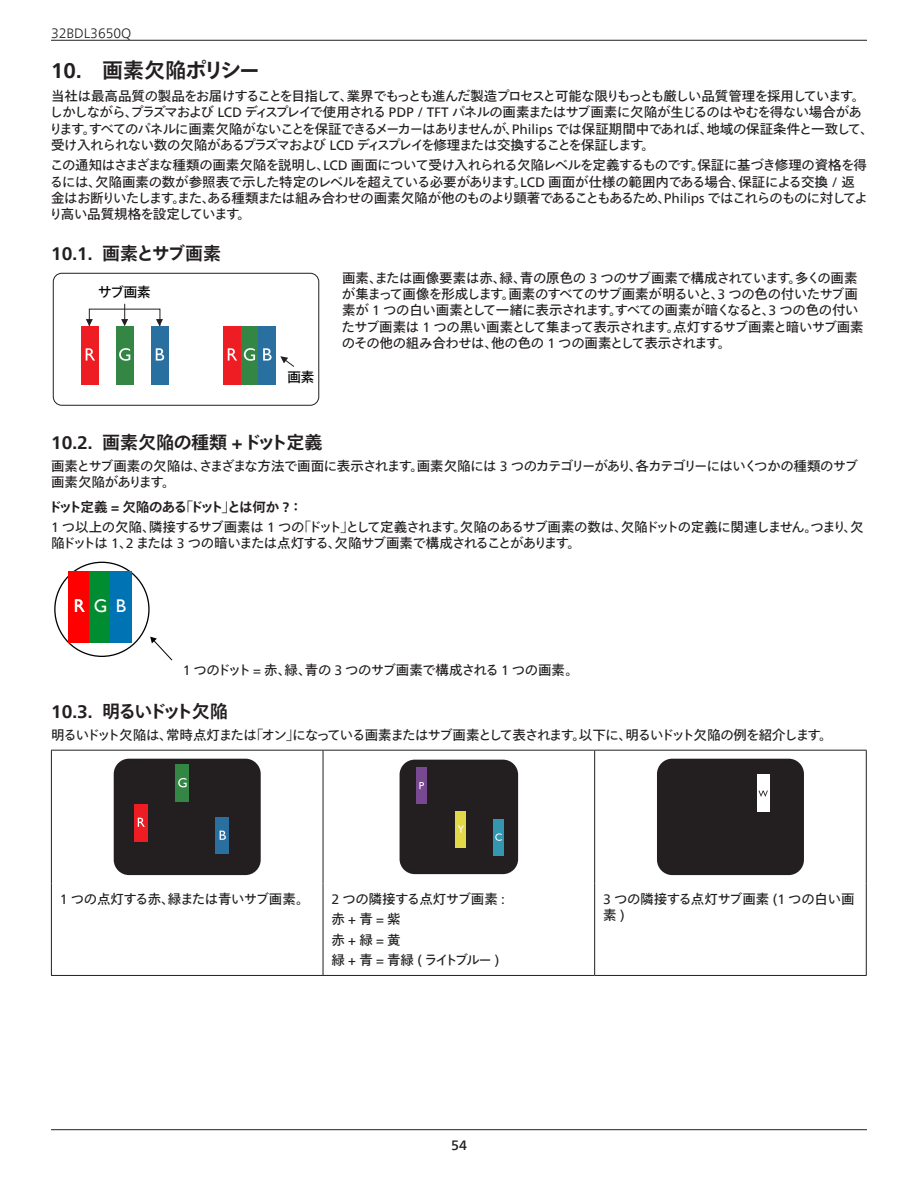
<style>
.page{position:relative;width:918px;height:1188px;background:#fff}
.page>*{position:absolute;margin:0;border:0;box-sizing:border-box;transform-origin:0 0}
.t1{font:700 21px "Tazugane Gothic Std N";letter-spacing:-.02em;color:#231f20}
.t2{font:18.45px "Gill Sans";color:#fff}
.t3{font:700 18px "Tazugane Gothic Std N";letter-spacing:-.01em;color:#231f20}
.t4{font:700 18px "Tazugane Gothic Std N";letter-spacing:-.11em;color:#231f20}
.t5{font:700 18px "Tazugane Gothic Std N";letter-spacing:-.045em;color:#231f20}
.Body{font:13.5px/16.2px "Tazugane Gothic Std N";letter-spacing:-.06em;color:#231f20}
.Body-2{font:13.5px/16.2px "Tazugane Gothic Std N";letter-spacing:-.035em;color:#231f20}
.Body-3{font:13.5px/16.2px "Tazugane Gothic Std N";letter-spacing:-.03em;color:#231f20}
.OSD_Item_Bold{font:700 13.5px "Tazugane Gothic Std N";letter-spacing:-.095em;color:#231f20}
.Body-4{font:13.5px "Tazugane Gothic Std N";letter-spacing:-.04em;color:#231f20}
.Body-5{font:13.5px "Tazugane Gothic Std N";letter-spacing:-.16em;color:#231f20}
.t6{font:300 13.5px "Neue Frutiger World";color:#231f20}
.t7{font:500 13.5px "Koz Go Pro";letter-spacing:-.005em;color:#030303}
.t8{font:500 13.5px "Neue Frutiger World";color:#231f20}
.s1{font-family:"Neue Frutiger World"}
</style>
<div class="page">
<hr style="left:51px;top:40px;width:816px;height:1px;background:#231f20">
<hr style="left:51px;top:1129px;width:816px;height:1px;background:#231f20">
<div style="left:53px;top:273px;width:266px;height:132px;border:1px solid #231f20;border-radius:9px"></div>
<div style="left:81px;top:326px;width:18px;height:58px;background:#ee1d23"></div>
<div style="left:116px;top:326px;width:18px;height:58px;background:#348645"></div>
<div style="left:151px;top:326px;width:18px;height:58px;background:#296fa0"></div>
<svg style="left:86px;top:348px;width:9px;height:13px"></svg>
<svg style="left:119px;top:348px;width:11px;height:13px"></svg>
<svg style="left:156px;top:348px;width:8px;height:13px"></svg>
<div style="left:223px;top:326px;width:18px;height:58px;background:#ee1d23"></div>
<div style="left:241px;top:326px;width:17px;height:58px;background:#348645"></div>
<div style="left:258px;top:326px;width:18px;height:58px;background:#296fa0"></div>
<svg style="left:228px;top:348px;width:9px;height:13px"></svg>
<svg style="left:244px;top:348px;width:11px;height:13px"></svg>
<svg style="left:263px;top:348px;width:9px;height:13px"></svg>
<svg style="left:280px;top:356px;width:14px;height:11px"></svg>
<svg style="left:121px;top:304px;width:7px;height:20px"></svg>
<svg style="left:86px;top:319px;width:7px;height:7px"></svg>
<svg style="left:156px;top:319px;width:7px;height:7px"></svg>
<svg style="left:150px;top:637px;width:23px;height:24px"></svg>
<div style="left:69px;top:571px;width:21px;height:72px;background:#f00"></div>
<div style="left:90px;top:571px;width:21px;height:72px;background:#008c31"></div>
<div style="left:110px;top:571px;width:22px;height:72px;background:#0073b5"></div>
<hr style="left:51px;top:751px;width:1px;height:133px;background:#231f20">
<hr style="left:51px;top:750px;width:272px;height:1px;background:#231f20">
<hr style="left:323px;top:751px;width:1px;height:133px;background:#231f20">
<hr style="left:323px;top:750px;width:272px;height:1px;background:#231f20">
<hr style="left:594px;top:751px;width:1px;height:133px;background:#231f20">
<hr style="left:866px;top:751px;width:1px;height:133px;background:#231f20">
<hr style="left:595px;top:750px;width:272px;height:1px;background:#231f20">
<hr style="left:51px;top:884px;width:1px;height:91px;background:#231f20">
<hr style="left:51px;top:975px;width:272px;height:1px;background:#231f20">
<hr style="left:323px;top:884px;width:1px;height:91px;background:#231f20">
<hr style="left:323px;top:975px;width:272px;height:1px;background:#231f20">
<hr style="left:594px;top:884px;width:1px;height:91px;background:#231f20">
<hr style="left:866px;top:884px;width:1px;height:91px;background:#231f20">
<hr style="left:595px;top:975px;width:272px;height:1px;background:#231f20">
<div style="left:114px;top:759px;width:147px;height:116px;background:#231f20;border-radius:15px"></div>
<div style="left:176px;top:764px;width:13px;height:38px;background:#348645"></div>
<svg style="left:178px;top:778px;width:9px;height:9px"></svg>
<div style="left:134px;top:804px;width:13px;height:38px;background:#ee1d23"></div>
<svg style="left:138px;top:818px;width:7px;height:9px"></svg>
<div style="left:215px;top:817px;width:14px;height:37px;background:#296fa0"></div>
<svg style="left:220px;top:831px;width:6px;height:9px"></svg>
<div style="left:400px;top:760px;width:118px;height:114px;background:#231f20;border-radius:15px"></div>
<div style="left:416px;top:768px;width:10px;height:36px;background:#784890"></div>
<div style="left:456px;top:811px;width:10px;height:37px;background:#e3d848"></div>
<div style="left:493px;top:819px;width:10px;height:37px;background:#3297af"></div>
<svg style="left:419px;top:782px;width:5px;height:7px"></svg>
<svg style="left:458px;top:826px;width:6px;height:7px"></svg>
<svg style="left:495px;top:833px;width:7px;height:8px"></svg>
<div style="left:657px;top:759px;width:147px;height:116px;background:#231f20;border-radius:15px"></div>
<div style="left:757px;top:774px;width:13px;height:38px;background:#fff"></div>
<svg style="left:759px;top:791px;width:9px;height:6px"></svg>
<p class="t6" style="left:51px;top:23px;width:82px">32BDL3650Q</p>
<p class="t1" style="left:51px;top:56px;width:211px"><span class="s1">10.</span> 画素欠陥ポリシー</p>
<p class="Body" style="left:49px;top:89px;width:826px">当社は最高品質の製品をお届けすることを目指して、業界でもっとも進んだ製造プロセスと可能な限りもっとも厳しい品質管理を採用しています。しかしながら、プラズマおよび <span class="s1">LCD</span> ディスプレイで使用される <span class="s1">PDP / TFT</span> パネルの画素またはサブ画素に欠陥が生じるのはやむを得ない場合があります。すべてのパネルに画素欠陥がないことを保証できるメーカーはありませんが、<span class="s1">Philips</span> では保証期間中であれば、地域の保証条件と一致して、受け入れられない数の欠陥があるプラズマおよび <span class="s1">LCD</span> ディスプレイを修理または交換することを保証します。</p>
<p class="Body" style="left:49px;top:158px;width:820px">この通知はさまざまな種類の画素欠陥を説明し、<span class="s1">LCD</span> 画面について受け入れられる欠陥レベルを定義するものです。保証に基づき修理の資格を得るには、欠陥画素の数が参照表で示した特定のレベルを超えている必要があります。<span class="s1">LCD</span> 画面が仕様の範囲内である場合、保証による交換 <span class="s1">/</span> 返金はお断りいたします。また、ある種類または組み合わせの画素欠陥が他のものより顕著であることもあるため、<span class="s1">Philips</span> ではこれらのものに対してより高い品質規格を設定しています。</p>
<p class="t5" style="left:51px;top:241px;width:172px"><span class="s1">10.1.</span> 画素とサブ画素</p>
<p class="t7" style="left:98px;top:284px;width:54px">サブ画素</p>
<p class="Body-2" style="left:342px;top:271px;width:524px">画素、または画像要素は赤、緑、青の原色の <span class="s1">3</span> つのサブ画素で構成されています。多くの画素が集まって画像を形成します。画素のすべてのサブ画素が明るいと、<span class="s1">3</span> つの色の付いたサブ画素が <span class="s1">1</span> つの白い画素として一緒に表示されます。すべての画素が暗くなると、<span class="s1">3</span> つの色の付いたサブ画素は <span class="s1">1</span> つの黒い画素として集まって表示されます。点灯するサブ画素と暗いサブ画素のその他の組み合わせは、他の色の <span class="s1">1</span> つの画素として表示されます。</p>
<p class="t7" style="left:287px;top:368px;width:29px">画素</p>
<p class="t3" style="left:51px;top:430px;width:273px"><span class="s1">10.2.</span> 画素欠陥の種類 <span class="s1">+</span>ドット定義</p>
<p class="Body" style="left:51px;top:458px;width:808px">画素とサブ画素の欠陥は、さまざまな方法で画面に表示されます。画素欠陥には <span class="s1">3</span> つのカテゴリーがあり、各カテゴリーにはいくつかの種類のサブ画素欠陥があります。</p>
<p class="OSD_Item_Bold" style="left:48px;top:497px;width:256px">ドット定義 <span class="s1">=</span> 欠陥のある「ドット」とは何か <span class="s1">?</span> ：</p>
<p class="Body" style="left:51px;top:520px;width:814px"><span class="s1">1</span> つ以上の欠陥、隣接するサブ画素は <span class="s1">1</span> つの「ドット」として定義されます。欠陥のあるサブ画素の数は、欠陥ドットの定義に関連しません。つまり、欠陥ドットは <span class="s1">1</span>、<span class="s1">2</span> または <span class="s1">3</span> つの暗いまたは点灯する、欠陥サブ画素で構成されることがあります。</p>
<p class="t2" style="left:74px;top:595px;width:54px">RGB</p>
<p class="Body-3" style="left:183px;top:662px;width:397px"><span class="s1">1</span> つのドット <span class="s1">=</span> 赤、緑、青の <span class="s1">3</span> つのサブ画素で構成される <span class="s1">1</span> つの画素。</p>
<p class="t4" style="left:51px;top:699px;width:178px"><span class="s1">10.3.</span> 明るいドット欠陥</p>
<p class="Body" style="left:51px;top:727px;width:783px">明るいドット欠陥は、常時点灯または「オン」になっている画素またはサブ画素として表されます。以下に、明るいドット欠陥の例を紹介します。</p>
<p class="Body-4" style="left:60px;top:889px;width:251px"><span class="s1">1</span> つの点灯する赤、緑または青いサブ画素。</p>
<p class="Body-3" style="left:332px;top:892px;width:175px"><span class="s1">2</span> つの隣接する点灯サブ画素 <span class="s1">:</span></p>
<p class="Body" style="left:332px;top:912px;width:71px">赤 <span class="s1">+</span> 青 <span class="s1">=</span> 紫</p>
<p class="Body" style="left:332px;top:933px;width:71px">赤 <span class="s1">+</span> 緑 <span class="s1">=</span> 黄</p>
<p class="Body-5" style="left:332px;top:951px;width:169px">緑 <span class="s1">+</span> 青 <span class="s1">=</span> 青緑 <span class="s1">(</span> ライトブルー <span class="s1">)</span></p>
<p class="t8" style="left:451px;top:1134px;width:17px">54</p>
<p class="Body-3" style="left:603px;top:892px;width:253px"><span class="s1">3</span> つの隣接する点灯サブ画素 <span class="s1">(1</span> つの白い画素<span class="s1">)</span></p>
</div>
